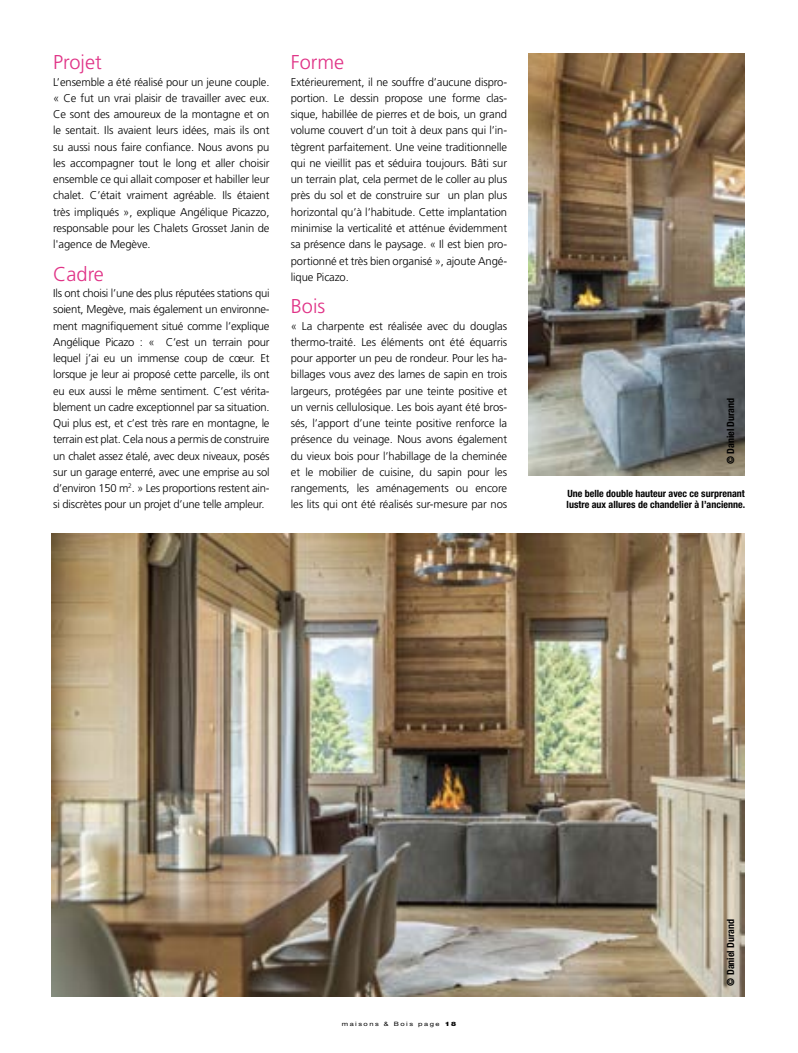
<style>
.page{position:relative;width:798px;height:1053px;background:#fff}
.page>*{position:absolute;margin:0;border:0;box-sizing:border-box;transform-origin:0 0}
.t1{font:300 20px "Frutiger LT Std";color:#e03286}
.t2{font:300 11.25px/16.2px "Frutiger LT Std";letter-spacing:-.01em;color:#000;text-align:justify}
.t3{font:700 condensed 10px/11.2px "Helvetica Neue LT Std";color:#000}
.t4{font:6px "Helvetica Neue LT Std";letter-spacing:.2em;color:#000;scale:1.25 1}
.s1{font-weight:900}
</style>
<div class="page">
<img style="left:51px;top:534px;width:693px;height:462px">
<img style="left:528px;top:53px;width:216px;height:422px">
<h1 class="t1" style="left:53px;top:51px;width:50px">Projet</h1>
<p class="t2" style="left:53px;top:74px;width:218px">L’ensemble a été réalisé pour un jeune couple. « Ce fut un vrai plaisir de travailler avec eux.<br>Ce sont des amoureux de la montagne et on le sentait. Ils avaient leurs idées, mais ils ont su aussi nous faire confiance. Nous avons pu les accompagner tout le long et aller choisir ensemble ce qui allait composer et habiller leur chalet. C’était vraiment agréable. Ils étaient très impliqués », explique Angélique Picazzo, responsable pour les Chalets Grosset Janin de l'agence de Megève.</p>
<h1 class="t1" style="left:53px;top:262px;width:52px">Cadre</h1>
<p class="t2" style="left:53px;top:285px;width:218px">Ils ont choisi l’une des plus réputées stations qui soient, Megève, mais également un environne&shy;ment magnifiquement situé comme l’explique Angélique Picazo : « C’est un terrain pour lequel j’ai eu un immense coup de cœur. Et lorsque je leur ai proposé cette parcelle, ils ont eu eux aussi le même sentiment. C’est vérita&shy;blement un cadre exceptionnel par sa situation.<br>Qui plus est, et c’est très rare en montagne, le terrain est plat. Cela nous a permis de construire un chalet assez étalé, avec deux niveaux, posés sur un garage enterré, avec une emprise au sol d’environ 150 m<sup>2</sup>. » Les proportions restent ain&shy;si discrètes pour un projet d’une telle ampleur.</p>
<h1 class="t1" style="left:291px;top:51px;width:55px">Forme</h1>
<p class="t2" style="left:291px;top:74px;width:218px">Extérieurement, il ne souffre d’aucune dispro&shy;portion. Le dessin propose une forme clas&shy;sique, habillée de pierres et de bois, un grand volume couvert d’un toit à deux pans qui l’in&shy;tègrent parfaitement. Une veine traditionnelle qui ne vieillit pas et séduira toujours. Bâti sur un terrain plat, cela permet de le coller au plus près du sol et de construire sur un plan plus horizontal qu’à l’habitude. Cette implantation minimise la verticalité et atténue évidemment sa présence dans le paysage. « Il est bien pro&shy;portionné et très bien organisé », ajoute Angé&shy;lique Picazo.</p>
<h1 class="t1" style="left:291px;top:295px;width:36px">Bois</h1>
<p class="t2" style="left:291px;top:318px;width:218px">« La charpente est réalisée avec du douglas thermo-traité. Les éléments ont été équarris pour apporter un peu de rondeur. Pour les ha&shy;billages vous avez des lames de sapin en trois largeurs, protégées par une teinte positive et un vernis cellulosique. Les bois ayant été bros&shy;sés, l’apport d’une teinte positive renforce la présence du veinage. Nous avons également du vieux bois pour l’habillage de la cheminée et le mobilier de cuisine, du sapin pour les rangements, les aménagements ou encore les lits qui ont été réalisés sur-mesure par nos</p>
<p class="t3" style="left:724px;top:464px;width:68px;rotate:-90deg">© Daniel Durand</p>
<p class="t3" style="left:566px;top:488px;width:180px">Une belle double hauteur avec ce surprenant lustre aux allures de chandelier à l’ancienne.</p>
<p class="t4" style="left:341px;top:1020px;width:93px">maisons &amp; Bois page <span class="s1">18</span></p>
<p class="t3" style="left:724px;top:985px;width:68px;rotate:-90deg">© Daniel Durand</p>
</div>
